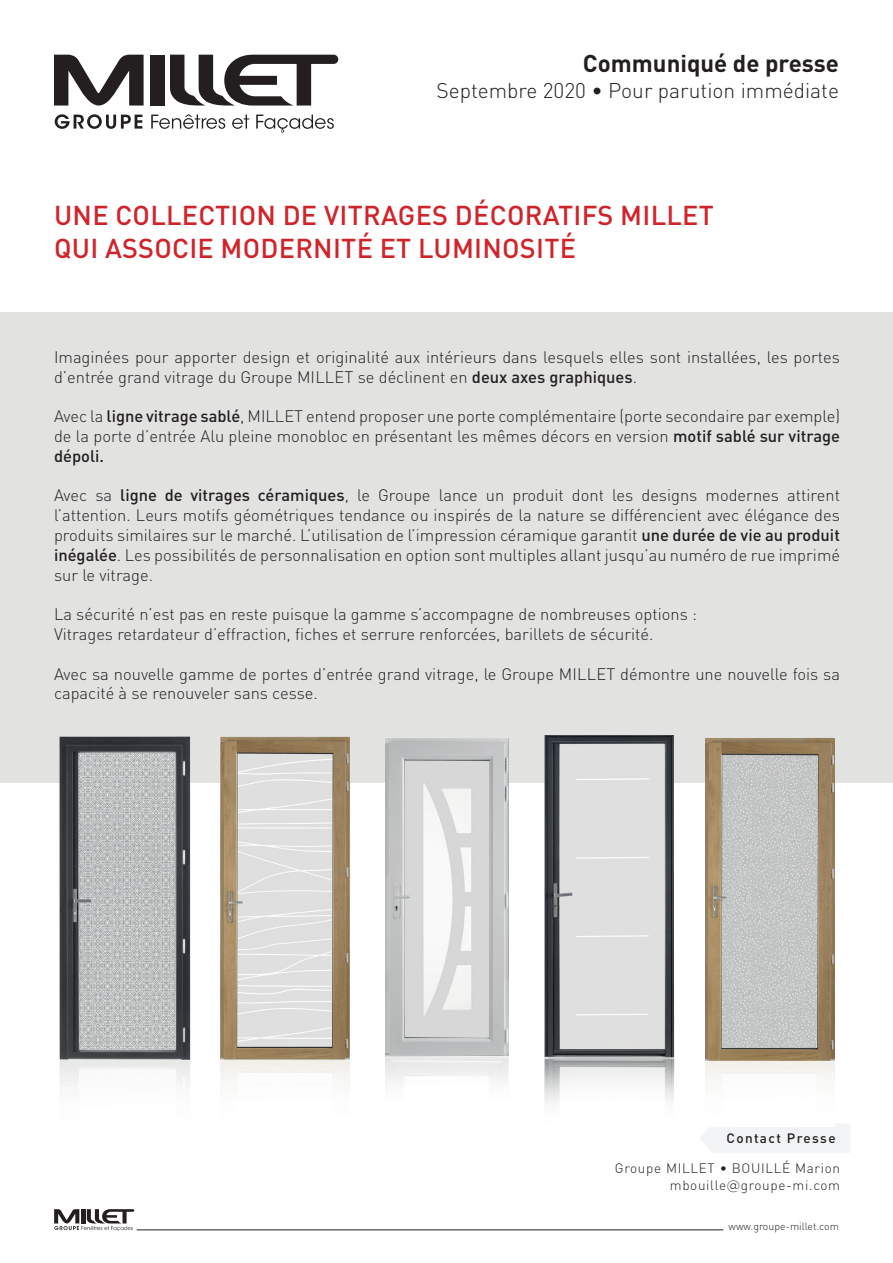
<style>
.page{position:relative;width:893px;height:1263px;background:#fff}
.page>*{position:absolute;margin:0;border:0;box-sizing:border-box;transform-origin:0 0}
.t1{font:500 27px/32.4px "DIN Pro";letter-spacing:.01em;color:#d1232a}
.t2{font:700 24px "DIN Pro";color:#231f20}
.t3{font:300 21px "DIN Pro";color:#231f20}
.t4{font:300 16.5px/19.8px "DIN Pro";color:#231f20}
.t5{font:300 13.5px/16.2px "DIN Pro";letter-spacing:.05em;color:#231f20;text-align:right}
.t6{font:500 13.5px "DIN Pro";letter-spacing:.1em;color:#231f20}
.t7{font:300 10.5px "DIN Pro";color:#231f20}
.s1{font-weight:500}
.s2{font-family:"Gotham"}
</style>
<div class="page">
<svg style="left:54px;top:54px;width:90px;height:52px"></svg>
<div style="left:150px;top:55px;width:14px;height:51px;background:#231f20"></div>
<svg style="left:170px;top:55px;width:168px;height:51px"></svg>
<svg style="left:151px;top:114px;width:74px;height:15px"></svg>
<svg style="left:232px;top:115px;width:17px;height:14px"></svg>
<svg style="left:256px;top:115px;width:78px;height:18px"></svg>
<svg style="left:55px;top:114px;width:87px;height:15px"></svg>
<hr style="left:137px;top:1229px;width:586px;height:1px;background:#231f20">
<svg style="left:54px;top:1209px;width:80px;height:22px"></svg>
<div style="left:0;top:312px;width:893px;height:470px;background:#e2e2e1"></div>
<div style="left:700px;top:1124px;width:150px;height:29px;background:#f2f3f4"></div>
<img style="left:542px;top:735px;width:132px;height:369px">
<img style="left:58px;top:736px;width:133px;height:352px">
<img style="left:219px;top:736px;width:133px;height:348px">
<img style="left:705px;top:738px;width:130px;height:388px">
<img style="left:386px;top:738px;width:122px;height:346px">
<h2 class="t2" style="left:583px;top:47px;width:258px">Communiqué de presse</h2>
<p class="t3" style="left:436px;top:76px;width:404px">Septembre 2020 • Pour parution immédiate</p>
<h1 class="t1" style="left:54px;top:198px;width:661px">UNE COLLECTION DE VITRAGES DÉCORATIFS MILLET<br>QUI ASSOCIE MODERNITÉ ET LUMINOSITÉ</h1>
<p class="t4" style="left:54px;top:346px;width:787px">Imaginées pour apporter design et originalité aux intérieurs dans lesquels elles sont installées, les portes d’entrée grand vitrage du Groupe MILLET se déclinent en <span class="s1">deux axes graphiques</span>.</p>
<p class="t4" style="left:54px;top:406px;width:788px;text-align:justify">Avec la <span class="s1">ligne vitrage sablé</span>, MILLET entend proposer une porte complémentaire (porte secondaire par exemple) de la porte d’entrée Alu pleine monobloc en présentant les mêmes décors en version <span class="s1">motif sablé sur vitrage dépoli.</span></p>
<p class="t4" style="left:54px;top:485px;width:788px;text-align:justify">Avec sa <span class="s1">ligne de vitrages céramiques</span>, le Groupe lance un produit dont les designs modernes attirent l’attention. Leurs motifs géométriques tendance ou inspirés de la nature se différencient avec élégance des produits similaires sur le marché. L’utilisation de l’impression céramique garantit <span class="s1">une durée de vie au produit inégalée</span>. Les possibilités de personnalisation en option sont multiples allant jusqu’au numéro de rue imprimé sur le vitrage.</p>
<p class="t4" style="left:54px;top:604px;width:644px">La sécurité n’est pas en reste puisque la gamme s’accompagne de nombreuses options :<br>Vitrages retardateur d’effraction, fiches et serrure renforcées, barillets de sécurité.</p>
<p class="t4" style="left:54px;top:663px;width:787px">Avec sa nouvelle gamme de portes d’entrée grand vitrage, le Groupe MILLET démontre une nouvelle fois sa capacité à se renouveler sans cesse.</p>
<p class="t6" style="left:727px;top:1129px;width:111px">Contact Presse</p>
<p class="t5" style="left:615px;top:1160px;width:227px">Groupe MILLET • BOUILLÉ Marion mbouille<span class="s2">@</span>groupe-mi.com</p>
<p class="t7" style="left:728px;top:1219px;width:112px">www.groupe-millet.com</p>
</div>
